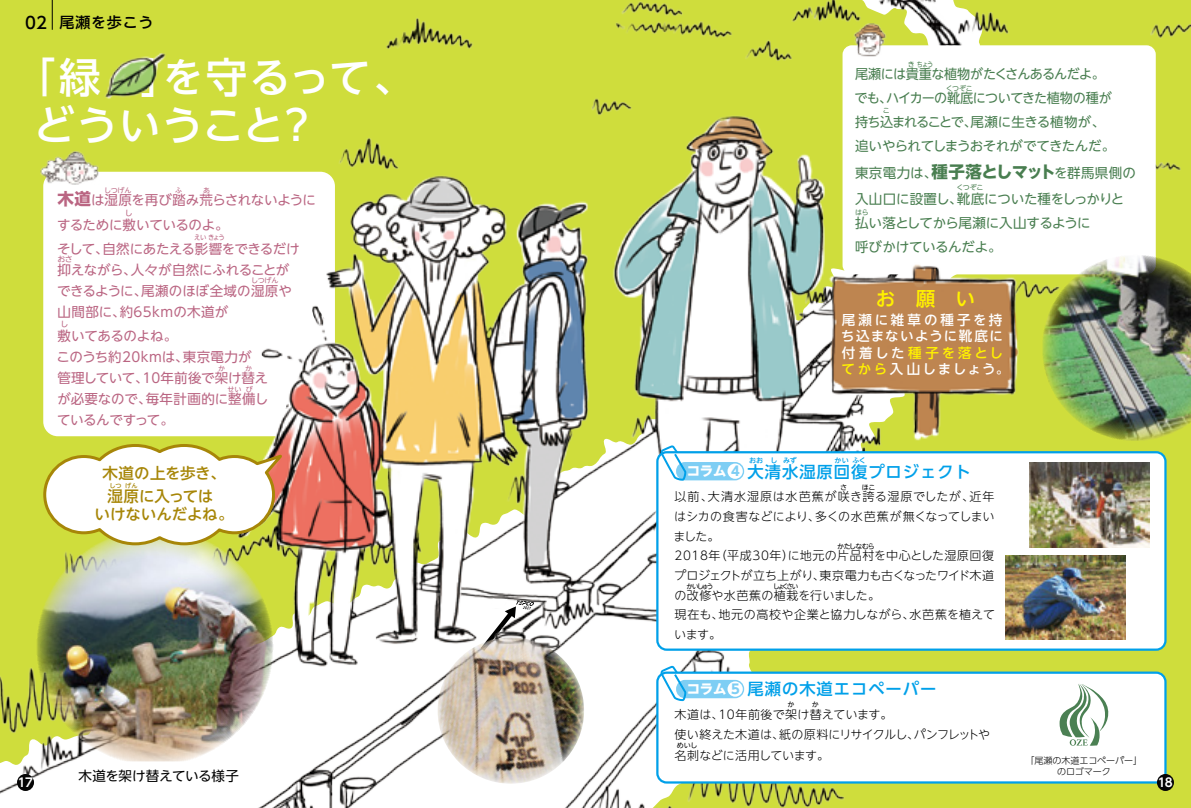
<style>
.page{position:relative;width:1191px;height:808px;background:#fff}
.page>*{position:absolute;margin:0;border:0;box-sizing:border-box;transform-origin:0 0}
.t1{font:500 41.4px/47.8px "UD Shin Go NT Pro";letter-spacing:.02em;color:#fff}
.t2{font:500 19.5px "UD Shin Go NT Pro";color:#fff100}
.t3{font:500 16.2px "UD Shin Go Pro";letter-spacing:.06em;color:#00a0e9}
.t4{font:500 15.45px/22.5px "UD Shin Go NT Pro";letter-spacing:-.015em;color:#a78608;text-align:center}
.t5{font:500 15px "UD Shin Go NT Pro";letter-spacing:.05em;color:#000}
.t6{font:13.5px/21px "UD Shin Go NT Pro";letter-spacing:-.015em;color:#ba6582}
.t7{font:13.5px/24px "UD Shin Go NT Pro";letter-spacing:-.03em;color:#497e50}
.t8{font:13.5px/21px "UD Shin Go NT Pro";letter-spacing:.01em;color:#ba6582}
.t9{font:500 13.5px/16.5px "UD Shin Go NT Pro";letter-spacing:.18em;color:#fff}
.t10{font:13.5px/25.8px "UD Shin Go NT Pro";letter-spacing:-.005em;color:#497e50}
.t11{font:13.5px "UD Shin Go NT Pro";letter-spacing:-.02em;color:#000}
.t12{font:700 13.5px "UD Shin Go NT Pro";letter-spacing:-.015em;color:#fff}
.t13{font:300 12px/19.6px "UD Shin Go NT Pro";letter-spacing:.015em;color:#000}
.t14{font:700 12px "UD Shin Go NT Pro De";color:#fff}
.t15{font:300 9px/10.8px "UD Shin Go Pro";letter-spacing:-.01em;color:#000;text-align:center}
.t16{font:7.8px "UD Shin Go NT Pro";color:#ba6582}
.t17{font:7.05px "UD Shin Go NT Pro";letter-spacing:-.05em;color:#ba6582}
.t18{font:7.05px "UD Shin Go NT Pro";letter-spacing:-.07em;color:#497e50}
.t19{font:7.05px "UD Shin Go NT Pro";letter-spacing:-.155em;color:#000}
.t20{font:7.05px "UD Shin Go NT Pro";letter-spacing:-.155em;color:#000;scale:.92 1}
.t21{font:500 7.05px "UD Shin Go NT Pro";letter-spacing:.01em;color:#00a0e9}
.t22{font:7.05px "UD Shin Go NT Pro";letter-spacing:-.05em;color:#ba6582;scale:.9 1}
.t23{font:500 6.15px "UD Shin Go NT Pro";color:#a78608}
.s1{font-size:16.5px}
.s2{font-weight:700;font-size:16.5px}
.s3{color:#fff100}
.s4{font-size:13.05px;color:#7ecef4}
</style>
<div class="page">
<img style="left:0;top:0;width:1191px;height:808px">
<img style="left:34px;top:530px;width:240px;height:231px">
<div style="left:842px;top:45px;width:313px;height:229px;background:#fff;border-radius:9px"></div>
<img style="left:1040px;top:253px;width:151px;height:189px">
<svg style="left:42px;top:442px;width:243px;height:105px"></svg>
<img style="left:98px;top:49px;width:71px;height:54px">
<img style="left:853px;top:24px;width:33px;height:33px">
<img style="left:40px;top:150px;width:60px;height:34px">
<div style="left:657px;top:673px;width:508px;height:109px;background:#fff;border-radius:9px"></div>
<div style="left:656px;top:671px;width:510px;height:112px;border:2px solid #00a0e9;border-radius:9px"></div>
<div style="left:676px;top:680px;width:68px;height:18px;background:#7ecef4;border-radius:9px"></div>
<svg style="left:660px;top:666px;width:26px;height:35px"></svg>
<div style="left:727px;top:681px;width:16px;height:16px;background:#fff;border-radius:50%"></div>
<div style="left:657px;top:452px;width:508px;height:198px;background:#fff;border-radius:9px"></div>
<div style="left:656px;top:451px;width:510px;height:200px;border:2px solid #00a0e9;border-radius:9px"></div>
<div style="left:676px;top:462px;width:68px;height:18px;background:#7ecef4;border-radius:9px"></div>
<svg style="left:660px;top:445px;width:26px;height:36px"></svg>
<div style="left:727px;top:464px;width:16px;height:15px;background:#fff;border-radius:50%"></div>
<img style="left:823px;top:258px;width:202px;height:185px">
<img style="left:1006px;top:555px;width:120px;height:85px">
<img style="left:1029px;top:463px;width:120px;height:84px">
<hr style="left:52px;top:0;width:1px;height:30px;background:#000">
<div style="left:17px;top:774px;width:17px;height:17px;background:#050505;border-radius:50%"></div>
<div style="left:1157px;top:774px;width:17px;height:17px;background:#050505;border-radius:50%"></div>
<svg style="left:1059px;top:684px;width:50px;height:62px"></svg>
<svg style="left:476px;top:598px;width:58px;height:47px"></svg>
<img style="left:437px;top:637px;width:147px;height:147px;border-radius:72px">
<p class="t5" style="left:25px;top:10px;width:130px"><span class="s1">02</span> 尾瀬を歩こう</p>
<h1 class="t1" style="left:34px;top:53px;width:383px;text-indent:-20px">「緑 」を守るって、どういうこと？</h1>
<p class="t7" style="left:854px;top:62px;width:262px">尾瀬には貴重な植物がたくさんあるんだよ。でも、ハイカーの靴底についてきた植物の種が持ち込まれることで、尾瀬に生きる植物が、追いやられてしまうおそれがでてきたんだ。</p>
<p class="t10" style="left:855px;top:159px;width:282px">東京電力は、<span class="s2">種子落としマット</span>を群馬県側の入山口に設置し、靴底についた種をしっかりと</p>
<p class="t7" style="left:855px;top:210px;width:237px">払い落としてから尾瀬に入山するように呼びかけているんだよ。</p>
<p class="t18" style="left:907px;top:58px;width:27px">き ちょう</p>
<p class="t18" style="left:946px;top:83px;width:29px">くつぞこ</p>
<p class="t18" style="left:882px;top:105px;width:8px">こ</p>
<p class="t18" style="left:956px;top:182px;width:29px">くつぞこ</p>
<p class="t17" style="left:104px;top:185px;width:29px">しつげん</p>
<p class="t17" style="left:175px;top:185px;width:8px">ふ</p>
<p class="t17" style="left:203px;top:185px;width:8px">あ</p>
<p class="t6" style="left:57px;top:188px;width:260px;line-height:24.2px"><span class="s2">木道</span>は湿原を再び踏み荒らされないようにするために敷いているのよ。<br>そして、自然にあたえる影響をできるだけ</p>
<p class="t8" style="left:57px;top:259px;width:236px">抑えながら、人々が自然にふれることができるように、尾瀬のほぼ全域の湿原や山間部に、約65kmの木道が</p>
<p class="t6" style="left:57px;top:325px;width:213px">敷いてあるのよね。<br>このうち約20kmは、東京電力が管理していて、10年前後で架け替えが必要なので、毎年計画的に整備しているんですって。</p>
<p class="t18" style="left:855px;top:206px;width:15px">はら</p>
<p class="t16" style="left:125px;top:207px;width:9px">し</p>
<p class="t22" style="left:194px;top:232px;width:36px">えい きょう</p>
<p class="t16" style="left:57px;top:252px;width:17px">おさ</p>
<p class="t17" style="left:251px;top:275px;width:29px">しつげん</p>
<h2 class="t2" style="left:876px;top:283px;width:101px">お　願　い</h2>
<p class="t9" style="left:841px;top:311px;width:169px">尾瀬に雑草の種子を持ち込まないように靴底に付着した<span class="s3">種子を落としてから</span>入山しましょう。</p>
<p class="t16" style="left:60px;top:318px;width:9px">し</p>
<p class="t17" style="left:218px;top:362px;width:8px">か</p>
<p class="t17" style="left:245px;top:362px;width:8px">か</p>
<p class="t17" style="left:228px;top:383px;width:27px">せい び</p>
<p class="t4" style="left:102px;top:462px;width:125px">木道の上を歩き、湿原に入っては</p>
<p class="t4" style="left:95px;top:502px;width:140px">いけないんだよね。</p>
<p class="t23" style="left:110px;top:480px;width:29px">しつげん</p>
<p class="t12" style="left:686px;top:460px;width:54px">コラム <span class="s4">4</span></p>
<p class="t21" style="left:749px;top:454px;width:49px">おお し みず</p>
<p class="t21" style="left:834px;top:454px;width:33px">かいふく</p>
<h3 class="t3" style="left:747px;top:458px;width:225px">大清水湿原回復プロジェクト</h3>
<p class="t19" style="left:840px;top:481px;width:8px">さ</p>
<p class="t19" style="left:862px;top:481px;width:15px">ほこ</p>
<p class="t13" style="left:673px;top:486px;width:323px">以前、大清水湿原は水芭蕉が咲き誇る湿原でしたが、近年はシカの食害などにより、多くの水芭蕉が無くなってしまいました。<br>2018年（平成30年）に地元の片品村を中心とした湿原回復プロジェクトが立ち上がり、東京電力も古くなったワイド木道の改修や水芭蕉の植栽を行いました。<br>現在も、地元の高校や企業と協力しながら、水芭蕉を植えています。</p>
<p class="t19" style="left:837px;top:540px;width:39px">かたしなむら</p>
<p class="t20" style="left:686px;top:580px;width:30px">かいしゅう</p>
<p class="t20" style="left:773px;top:580px;width:29px">しょくさい</p>
<h3 class="t3" style="left:747px;top:676px;width:190px">尾瀬の木道エコペーパー</h3>
<p class="t12" style="left:686px;top:678px;width:54px">コラム <span class="s4">5</span></p>
<p class="t13" style="left:674px;top:704px;width:317px;line-height:20.2px">木道は、10年前後で架け替えています。<br>使い終えた木道は、紙の原料にリサイクルし、パンフレットや名刺などに活用しています。</p>
<p class="t19" style="left:787px;top:698px;width:8px">か</p>
<p class="t19" style="left:811px;top:698px;width:8px">か</p>
<p class="t19" style="left:677px;top:740px;width:22px">めいし</p>
<p class="t15" style="left:1025px;top:755px;width:118px">「尾瀬の木道エコペーパー」のロゴマーク</p>
<p class="t11" style="left:78px;top:764px;width:162px">木道を架け替えている様子</p>
<p class="t14" style="left:18px;top:773px;width:17px">17</p>
<p class="t14" style="left:1157px;top:773px;width:17px">18</p>
</div>
